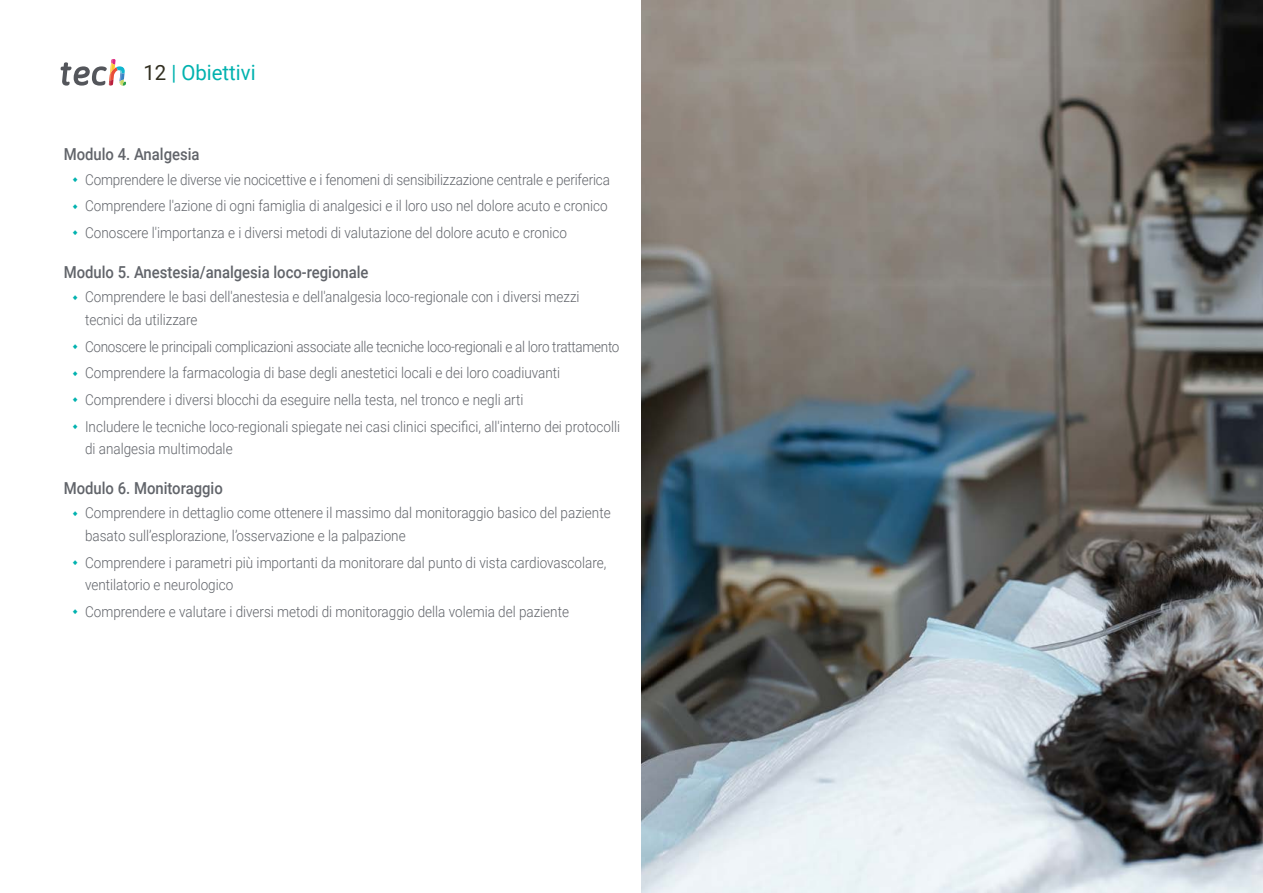
<style>
.page{position:relative;width:1263px;height:893px;background:#fff}
.page>*{position:absolute;margin:0;border:0;box-sizing:border-box;transform-origin:0 0}
.t1{font:21px "Roboto";color:#00b2af}
.t2{font:500 16.5px "Roboto";color:#61646a;scale:.9 1}
.t3{font:300 15px/26.7px "Roboto";color:#61646a;scale:.9 1}
.s1{color:#312e20}
</style>
<div class="page">
<img style="left:641px;top:0;width:622px;height:893px">
<svg style="left:61px;top:59px;width:65px;height:27px"></svg>
<h1 class="t1" style="left:144px;top:57px;width:114px"><span class="s1">12</span> | Obiettivi</h1>
<p class="t2" style="left:64px;top:143px;width:152px">Modulo 4. Analgesia</p>
<p class="t3" style="left:85px;top:165px;width:585px">Comprendere le diverse vie nocicettive e i fenomeni di sensibilizzazione centrale e periferica<br>Comprendere l'azione di ogni famiglia di analgesici e il loro uso nel dolore acuto e cronico<br>Conoscere l'importanza e i diversi metodi di valutazione del dolore acuto e cronico</p>
<p class="t2" style="left:64px;top:260px;width:340px">Modulo 5. Anestesia/analgesia loco-regionale</p>
<p class="t3" style="left:85px;top:285px;width:551px;line-height:22.5px">Comprendere le basi dell'anestesia e dell'analgesia loco-regionale con i diversi mezzi tecnici da utilizzare</p>
<p class="t3" style="left:85px;top:332px;width:596px">Conoscere le principali complicazioni associate alle tecniche loco-regionali e al loro trattamento Comprendere la farmacologia di base degli anestetici locali e dei loro coadiuvanti Comprendere i diversi blocchi da eseguire nella testa, nel tronco e negli arti<br>Includere le tecniche loco-regionali spiegate nei casi clinici specifici, all'interno dei protocolli</p>
<p class="t3" style="left:85px;top:435px;width:165px">di analgesia multimodale</p>
<p class="t2" style="left:64px;top:476px;width:178px">Modulo 6. Monitoraggio</p>
<p class="t3" style="left:85px;top:501px;width:585px;line-height:22.5px">Comprendere in dettaglio come ottenere il massimo dal monitoraggio basico del paziente basato sull’esplorazione, l’osservazione e la palpazione</p>
<p class="t3" style="left:85px;top:551px;width:581px;line-height:22.5px">Comprendere i parametri più importanti da monitorare dal punto di vista cardiovascolare, ventilatorio e neurologico</p>
<p class="t3" style="left:85px;top:598px;width:539px">Comprendere e valutare i diversi metodi di monitoraggio della volemia del paziente</p>
</div>
